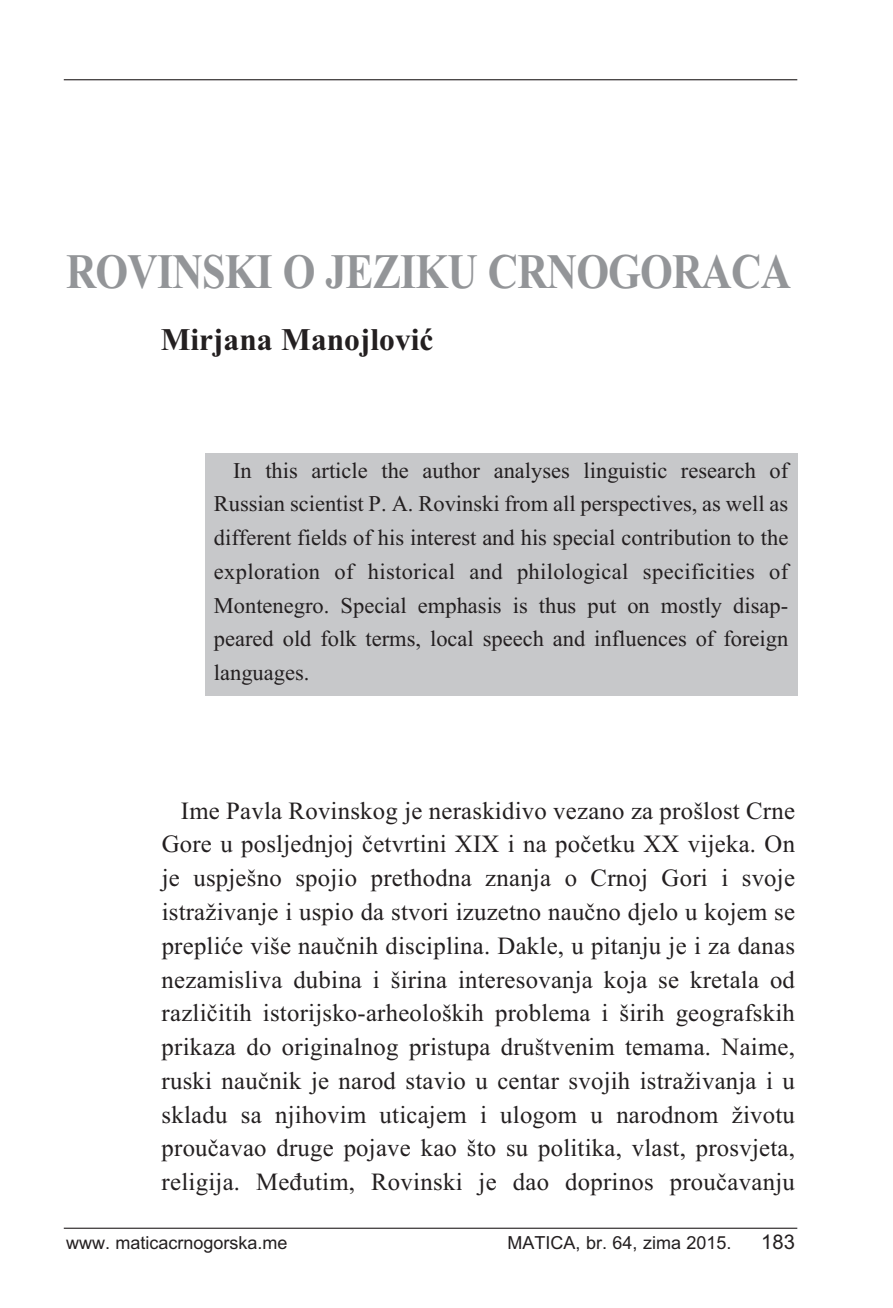
<style>
.page{position:relative;width:893px;height:1308px;background:#fff}
.page>*{position:absolute;margin:0;border:0;box-sizing:border-box;transform-origin:0 0}
.t1{font:700 49.5px "Times New Roman";letter-spacing:-.02em;color:#939598;scale:.85 1}
.t2{font:700 31.5px "Times New Roman";color:#231f20}
.t3{font:24.75px/33.8px "Times New Roman";letter-spacing:.01em;color:#231f20;text-align:justify}
.t4{font:22.5px/33.8px "Times New Roman";color:#231f20;text-align:justify}
.t5{font:20.25px "Arial";color:#231f20}
.t6{font:18px "Arial";color:#231f20}
</style>
<div class="page">
<hr style="left:64px;top:1227px;width:733px;height:1px;background:#231f20">
<hr style="left:64px;top:79px;width:733px;height:1px;background:#231f20">
<div style="left:205px;top:453px;width:592px;height:242px;background:#c7c8ca"></div>
<h1 class="t1" style="left:66px;top:241px;width:854px">ROVINSKI O JEZIKU CRNOGORACA</h1>
<p class="t2" style="left:161px;top:320px;width:274px">Mirjana Manojlović</p>
<p class="t4" style="left:214px;top:453px;width:576px;text-indent:19px">In this article the author analyses linguistic research of Russian scientist P. A. Rovinski from all perspectives, as well as different fields of his interest and his special contribution to the exploration of historical and philological specificities of Montenegro. Special emphasis is thus put on mostly disap&shy;peared old folk terms, local speech and influences of foreign languages.</p>
<p class="t3" style="left:162px;top:793px;width:635px;text-indent:19px">Ime Pavla Rovinskog je neraskidivo vezano za prošlost Crne Gore u posljednjoj četvrtini XIX i na početku XX vijeka. On je uspješno spojio prethodna znanja o Crnoj Gori i svoje istraživanje i uspio da stvori izuzetno naučno djelo u kojem se prepliće više naučnih disciplina. Dakle, u pitanju je i za danas nezamisliva dubina i širina interesovanja koja se kretala od različitih istorijsko-arheoloških problema i širih geografskih prikaza do originalnog pristupa društvenim temama. Naime, ruski naučnik je narod stavio u centar svojih istraživanja i u skladu sa njihovim uticajem i ulogom u narodnom životu proučavao druge pojave kao što su politika, vlast, prosvjeta, religija. Međutim, Rovinski je dao doprinos proučavanju</p>
<p class="t6" style="left:66px;top:1232px;width:223px">www. maticacrnogorska.me</p>
<p class="t6" style="left:508px;top:1232px;width:226px">MATICA, br. 64, zima 2015.</p>
<p class="t5" style="left:761px;top:1230px;width:35px">183</p>
</div>
